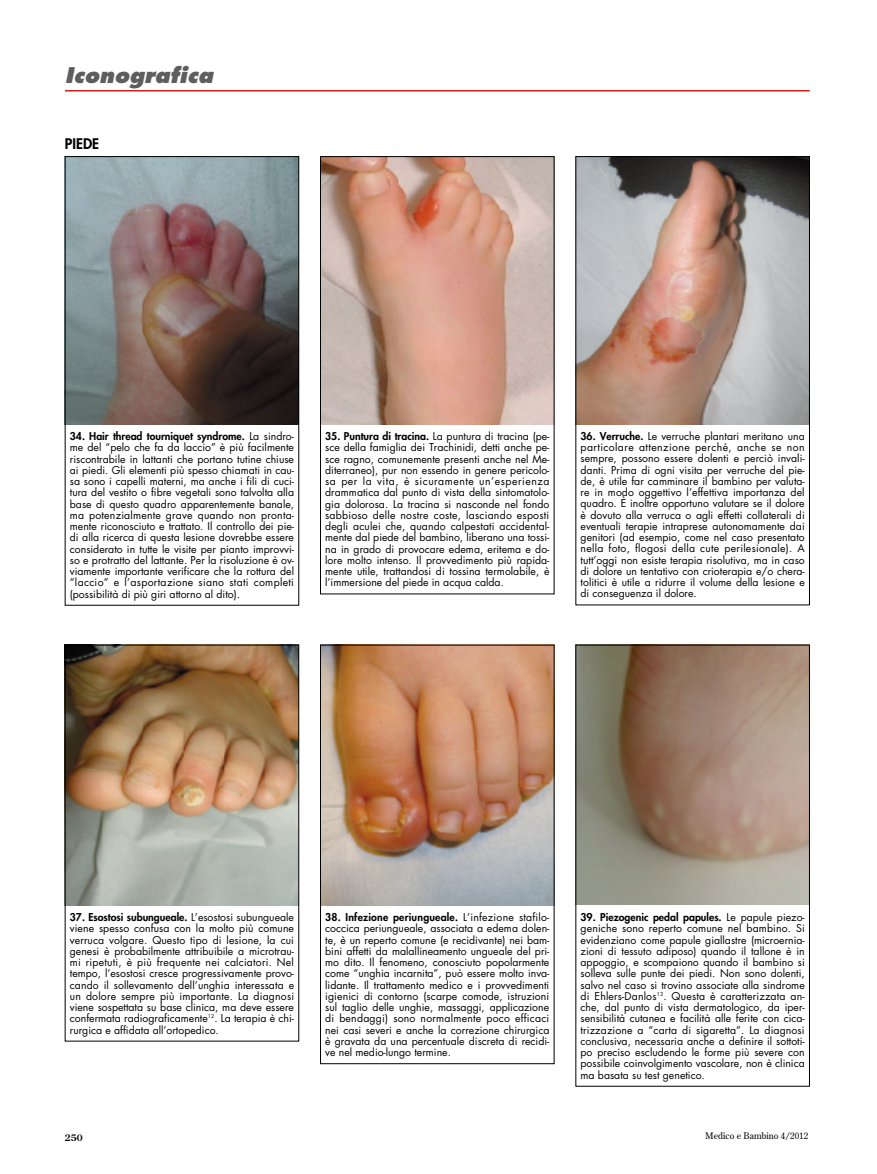
<style>
.page{position:relative;width:877px;height:1174px;background:#fff}
.page>*{position:absolute;margin:0;border:0;box-sizing:border-box;transform-origin:0 0}
.t1{font:italic 800 21px "Futura";color:#5e5e5e}
.t2{font:800 14.25px "Futura";color:#000}
.t3{font:10.5px/11.2px "Futura";color:#000;text-align:justify}
.t4{font:9px "Century Old Style";color:#000}
.t5{font:700 9px "Century Old Style";color:#000}
.s1{font-weight:800}
</style>
<div class="page">
<hr style="left:65px;top:90px;width:744px;height:1px;background:#d51f1b">
<img style="left:67px;top:647px;width:230px;height:258px">
<img style="left:322px;top:647px;width:230px;height:258px">
<img style="left:577px;top:647px;width:230px;height:257px">
<img style="left:67px;top:158px;width:230px;height:266px">
<img style="left:322px;top:158px;width:230px;height:266px">
<img style="left:577px;top:158px;width:230px;height:266px">
<div style="left:575px;top:156px;width:234px;height:449px;border:1px solid #000"></div>
<div style="left:320px;top:156px;width:234px;height:438px;border:1px solid #000"></div>
<div style="left:65px;top:156px;width:234px;height:449px;border:1px solid #000"></div>
<div style="left:575px;top:645px;width:234px;height:441px;border:1px solid #000"></div>
<div style="left:320px;top:645px;width:234px;height:418px;border:1px solid #000"></div>
<div style="left:65px;top:645px;width:234px;height:396px;border:1px solid #000"></div>
<h1 class="t1" style="left:65px;top:62px;width:149px">Iconografica</h1>
<h2 class="t2" style="left:65px;top:134px;width:36px">PIEDE</h2>
<p class="t3" style="left:70px;top:430px;width:226px"><span class="s1">34. Hair thread tourniquet syndrome.</span> La sindro&shy;me del “pelo che fa da laccio” è più facilmente riscontrabile in lattanti che portano tutine chiuse ai piedi. Gli elementi più spesso chiamati in cau&shy;sa sono i capelli materni, ma anche i fili di cuci&shy;tura del vestito o fibre vegetali sono talvolta alla base di questo quadro apparentemente banale, ma potenzialmente grave quando non pronta&shy;mente riconosciuto e trattato. Il controllo dei pie&shy;di alla ricerca di questa lesione dovrebbe essere considerato in tutte le visite per pianto improvvi&shy;so e protratto del lattante. Per la risoluzione è ov&shy;viamente importante verificare che la rottura del “laccio” e l’asportazione siano stati completi (possibilità di più giri attorno al dito).</p>
<p class="t3" style="left:325px;top:430px;width:226px"><span class="s1">35. Puntura di tracina.</span> La puntura di tracina (pe&shy;sce della famiglia dei Trachinidi, detti anche pe&shy;sce ragno, comunemente presenti anche nel Me&shy;diterraneo), pur non essendo in genere pericolo&shy;sa per la vita, è sicuramente un’esperienza drammatica dal punto di vista della sintomatolo&shy;gia dolorosa. La tracina si nasconde nel fondo sabbioso delle nostre coste, lasciando esposti degli aculei che, quando calpestati accidental&shy;mente dal piede del bambino, liberano una tossi&shy;na in grado di provocare edema, eritema e do&shy;lore molto intenso. Il provvedimento più rapida&shy;mente utile, trattandosi di tossina termolabile, è l’immersione del piede in acqua calda.</p>
<p class="t3" style="left:580px;top:430px;width:226px"><span class="s1">36. Verruche.</span> Le verruche plantari meritano una particolare attenzione perché, anche se non sempre, possono essere dolenti e perciò invali&shy;danti. Prima di ogni visita per verruche del pie&shy;de, è utile far camminare il bambino per valuta&shy;re in modo oggettivo l’effettiva importanza del quadro. È inoltre opportuno valutare se il dolore è dovuto alla verruca o agli effetti collaterali di eventuali terapie intraprese autonomamente dai genitori (ad esempio, come nel caso presentato nella foto, flogosi della cute perilesionale). A tutt’oggi non esiste terapia risolutiva, ma in caso di dolore un tentativo con crioterapia e/o chera&shy;tolitici è utile a ridurre il volume della lesione e di conseguenza il dolore.</p>
<p class="t3" style="left:70px;top:911px;width:226px"><span class="s1">37. Esostosi subungueale.</span> L’esostosi subungueale viene spesso confusa con la molto più comune verruca volgare. Questo tipo di lesione, la cui genesi è probabilmente attribuibile a microtrau&shy;mi ripetuti, è più frequente nei calciatori. Nel tempo, l’esostosi cresce progressivamente provo&shy;cando il sollevamento dell’unghia interessata e un dolore sempre più importante. La diagnosi viene sospettata su base clinica, ma deve essere confermata radiograficamente<sup>12</sup>. La terapia è chi&shy;rurgica e affidata all’ortopedico.</p>
<p class="t3" style="left:325px;top:911px;width:226px"><span class="s1">38. Infezione periungueale.</span> L’infezione stafilo&shy;coccica periungueale, associata a edema dolen&shy;te, è un reperto comune (e recidivante) nei bam&shy;bini affetti da malallineamento ungueale del pri&shy;mo dito. Il fenomeno, conosciuto popolarmente come “unghia incarnita”, può essere molto inva&shy;lidante. Il trattamento medico e i provvedimenti igienici di contorno (scarpe comode, istruzioni sul taglio delle unghie, massaggi, applicazione di bendaggi) sono normalmente poco efficaci nei casi severi e anche la correzione chirurgica è gravata da una percentuale discreta di recidi&shy;ve nel medio-lungo termine.</p>
<p class="t3" style="left:580px;top:911px;width:226px"><span class="s1">39. Piezogenic pedal papules.</span> Le papule piezo&shy;geniche sono reperto comune nel bambino. Si evidenziano come papule giallastre (microernia&shy;zioni di tessuto adiposo) quando il tallone è in appoggio, e scompaiono quando il bambino si solleva sulle punte dei piedi. Non sono dolenti, salvo nel caso si trovino associate alla sindrome di Ehlers-Danlos<sup>13</sup>. Questa è caratterizzata an&shy;che, dal punto di vista dermatologico, da iper&shy;sensibilità cutanea e facilità alle ferite con cica&shy;trizzazione a “carta di sigaretta”. La diagnosi conclusiva, necessaria anche a definire il sottoti&shy;po preciso escludendo le forme più severe con possibile coinvolgimento vascolare, non è clinica ma basata su test genetico.</p>
<p class="t5" style="left:65px;top:1131px;width:19px">250</p>
<p class="t4" style="left:705px;top:1130px;width:104px">Medico e Bambino 4/2012</p>
</div>
